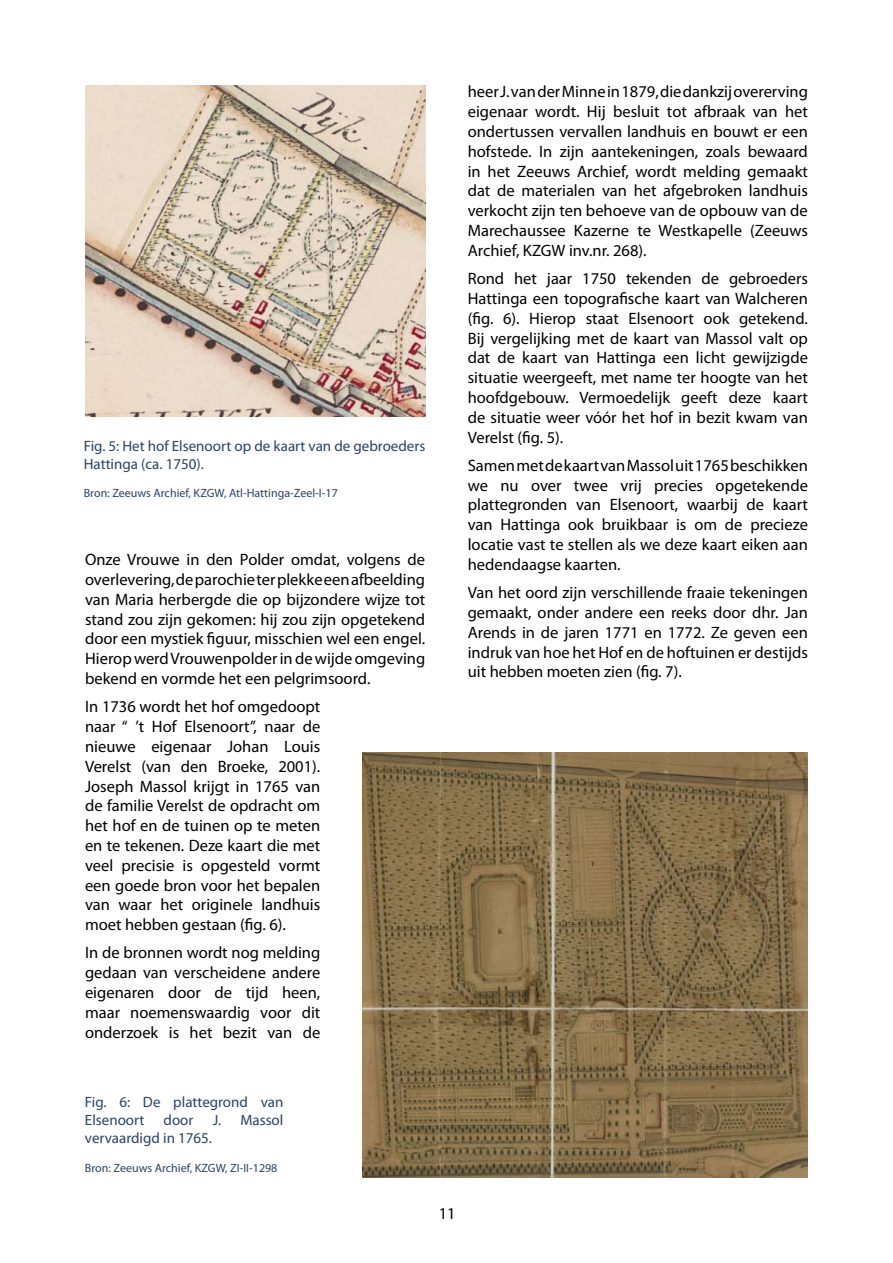
<style>
.page{position:relative;width:893px;height:1263px;background:#fff}
.page>*{position:absolute;margin:0;border:0;box-sizing:border-box;transform-origin:0 0}
.t1{font:16.5px/19.8px "Myriad Pro";color:#000;text-align:justify}
.t2{font:15px/18px "Myriad Pro";color:#2b4264}
.t3{font:12px "Myriad Pro";color:#2b4264}
</style>
<div class="page">
<img style="left:85px;top:85px;width:340px;height:332px">
<img style="left:363px;top:752px;width:445px;height:426px">
<p class="t2" style="left:84px;top:436px;width:343px">Fig. 5: Het hof Elsenoort op de kaart van de gebroeders<br>Hattinga (ca. 1750).</p>
<p class="t3" style="left:84px;top:486px;width:256px">Bron: Zeeuws Archief, KZGW, Atl-Hattinga-Zeel-I-17</p>
<p class="t1" style="left:85px;top:549px;width:342px">Onze Vrouwe in den Polder omdat, volgens de overlevering, de parochie ter plekke een afbeelding van Maria herbergde die op bijzondere wijze tot stand zou zijn gekomen: hij zou zijn opgetekend door een mystiek figuur, misschien wel een engel.<br>Hierop werd Vrouwenpolder in de wijde omgeving bekend en vormde het een pelgrimsoord.</p>
<p class="t1" style="left:85px;top:697px;width:237px">In 1736 wordt het hof omgedoopt naar “ ’t Hof Elsenoort”, naar de nieuwe eigenaar Johan Louis Verelst (van den Broeke, 2001).<br>Joseph Massol krijgt in 1765 van de familie Verelst de opdracht om het hof en de tuinen op te meten en te tekenen. Deze kaart die met veel precisie is opgesteld vormt een goede bron voor het bepalen van waar het originele landhuis moet hebben gestaan (fig. 6).</p>
<p class="t1" style="left:85px;top:943px;width:237px">In de bronnen wordt nog melding gedaan van verscheidene andere eigenaren door de tijd heen, maar noemenswaardig voor dit onderzoek is het bezit van de</p>
<p class="t1" style="left:468px;top:82px;width:342px">heer J. van der Minne in 1879, die dankzij overerving eigenaar wordt. Hij besluit tot afbraak van het ondertussen vervallen landhuis en bouwt er een hofstede. In zijn aantekeningen, zoals bewaard in het Zeeuws Archief, wordt melding gemaakt dat de materialen van het afgebroken landhuis verkocht zijn ten behoeve van de opbouw van de Marechaussee Kazerne te Westkapelle (Zeeuws Archief, KZGW inv.nr. 268).</p>
<p class="t1" style="left:468px;top:268px;width:342px">Rond het jaar 1750 tekenden de gebroeders Hattinga een topografische kaart van Walcheren (fig. 6). Hierop staat Elsenoort ook getekend.<br>Bij vergelijking met de kaart van Massol valt op dat de kaart van Hattinga een licht gewijzigde situatie weergeeft, met name ter hoogte van het hoofdgebouw. Vermoedelijk geeft deze kaart de situatie weer vóór het hof in bezit kwam van Verelst (fig. 5).</p>
<p class="t1" style="left:468px;top:455px;width:342px">Samen met de kaart van Massol uit 1765 beschikken we nu over twee vrij precies opgetekende plattegronden van Elsenoort, waarbij de kaart van Hattinga ook bruikbaar is om de precieze locatie vast te stellen als we deze kaart eiken aan hedendaagse kaarten.</p>
<p class="t1" style="left:468px;top:582px;width:342px">Van het oord zijn verschillende fraaie tekeningen gemaakt, onder andere een reeks door dhr. Jan Arends in de jaren 1771 en 1772. Ze geven een indruk van hoe het Hof en de hoftuinen er destijds uit hebben moeten zien (fig. 7).</p>
<p class="t2" style="left:85px;top:1093px;width:200px">Fig. 6: De plattegrond van<br>Elsenoort</p>
<p class="t2" style="left:164px;top:1111px;width:31px">door</p>
<p class="t2" style="left:213px;top:1111px;width:72px">J. Massol</p>
<p class="t2" style="left:85px;top:1129px;width:129px">vervaardigd in 1765.</p>
<p class="t3" style="left:85px;top:1160px;width:194px">Bron: Zeeuws Archief, KZGW, ZI-II-1298</p>
<p class="t1" style="left:439px;top:1203px;width:18px">11</p>
</div>
